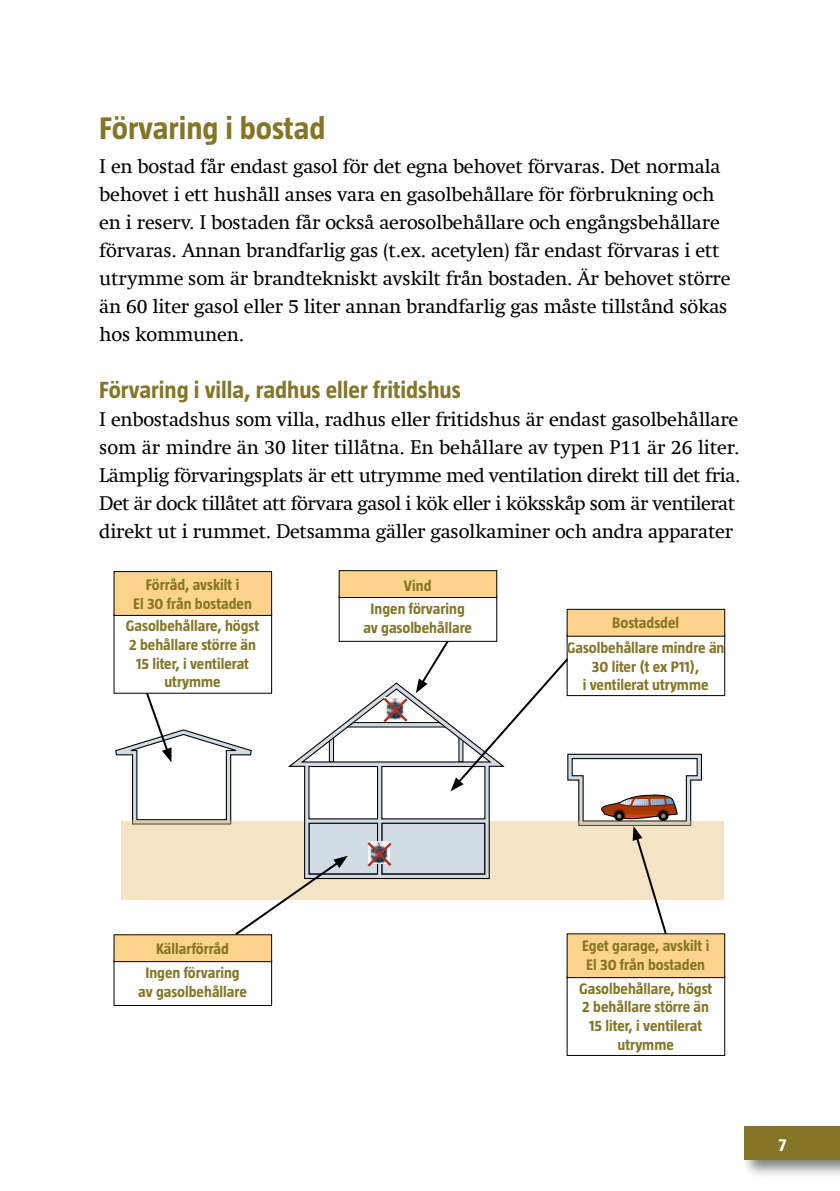
<style>
.page{position:relative;width:840px;height:1191px;background:#fff}
.page>*{position:absolute;margin:0;border:0;box-sizing:border-box;transform-origin:0 0}
.t1{font:700 32px "Taz";color:#847527}
.t2{font:700 24px "Taz";color:#847527}
.t3{font:20px/28px "Swift Com";letter-spacing:-.015em;color:#000}
.t4{font:700 18px "Taz";color:#fff}
.t5{font:700 15.6px/18.6px "Taz";color:#847527;text-align:center}
</style>
<div class="page">
<div style="left:121px;top:821px;width:602px;height:78px;background:#f4e4c5"></div>
<div style="left:114px;top:571px;width:157px;height:44px;background:#fed48d"></div>
<div style="left:113px;top:571px;width:159px;height:45px;border:1px solid #000"></div>
<div style="left:566px;top:975px;width:158px;height:81px;border:1px solid #000"></div>
<div style="left:567px;top:933px;width:157px;height:44px;background:#fed48d"></div>
<div style="left:566px;top:933px;width:158px;height:45px;border:1px solid #000"></div>
<div style="left:567px;top:609px;width:157px;height:27px;background:#fed48d"></div>
<div style="left:566px;top:609px;width:158px;height:27px;border:1px solid #000"></div>
<div style="left:339px;top:570px;width:157px;height:27px;background:#fed48d"></div>
<div style="left:338px;top:570px;width:159px;height:28px;border:1px solid #000"></div>
<div style="left:113px;top:959px;width:159px;height:47px;border:1px solid #000"></div>
<div style="left:114px;top:934px;width:157px;height:27px;background:#fed48d"></div>
<div style="left:113px;top:934px;width:159px;height:28px;border:1px solid #000"></div>
<svg style="left:114px;top:638px;width:588px;height:299px"></svg>
<div style="left:740px;top:1123px;width:99px;height:55px;background:#000;opacity:.5"></div>
<div style="left:743px;top:1126px;width:96px;height:33px;background:#847527"></div>
<h1 class="t1" style="left:99px;top:110px;width:227px">Förvaring i bostad</h1>
<p class="t3" style="left:99px;top:152px;width:632px">I en bostad får endast gasol för det egna behovet förvaras. Det normala behovet i ett hushåll anses vara en gasolbehållare för förbrukning och en i reserv. I bostaden får också aerosolbehållare och engångsbehållare förvaras. Annan brandfarlig gas (t.ex. acetylen) får endast förvaras i ett utrymme som är brandtekniskt avskilt från bostaden. Är behovet större än 60 liter gasol eller 5 liter annan brandfarlig gas måste tillstånd sökas hos kommunen.</p>
<p class="t2" style="left:99px;top:376px;width:363px">Förvaring i villa, radhus eller fritidshus</p>
<p class="t3" style="left:99px;top:405px;width:642px">I enbostadshus som villa, radhus eller fritidshus är endast gasolbehållare som är mindre än 30 liter tillåtna. En behållare av typen P11 är 26 liter.<br>Lämplig förvaringsplats är ett utrymme med ventilation direkt till det fria.<br>Det är dock tillåtet att förvara gasol i kök eller i köksskåp som är ventilerat direkt ut i rummet. Detsamma gäller gasolkaminer och andra apparater</p>
<p class="t5" style="left:133px;top:575px;width:120px">Förråd, avskilt i<br>El 30 från bostaden</p>
<p class="t5" style="left:126px;top:616px;width:135px">Gasolbehållare, högst<br>2 behållare större än<br>15 liter, i ventilerat utrymme</p>
<p class="t5" style="left:370px;top:574px;width:96px;line-height:23.2px">Vind<br>Ingen förvaring</p>
<p class="t5" style="left:363px;top:618px;width:110px">av gasolbehållare</p>
<p class="t5" style="left:566px;top:610px;width:159px;line-height:24.8px">Bostadsdel<br>Gasolbehållare mindre än</p>
<p class="t5" style="left:582px;top:657px;width:127px">30 liter (t ex P11),<br>i ventilerat utrymme</p>
<p class="t5" style="left:145px;top:935px;width:96px;line-height:24.8px">Källarförråd<br>Ingen förvaring</p>
<p class="t5" style="left:138px;top:982px;width:110px">av gasolbehållare</p>
<p class="t5" style="left:581px;top:936px;width:129px;text-align:left">Eget garage, avskilt i<br>El 30 från bostaden</p>
<p class="t5" style="left:578px;top:978px;width:135px">Gasolbehållare, högst<br>2 behållare större än<br>15 liter, i ventilerat utrymme</p>
<p class="t4" style="left:778px;top:1134px;width:9px">7</p>
</div>
